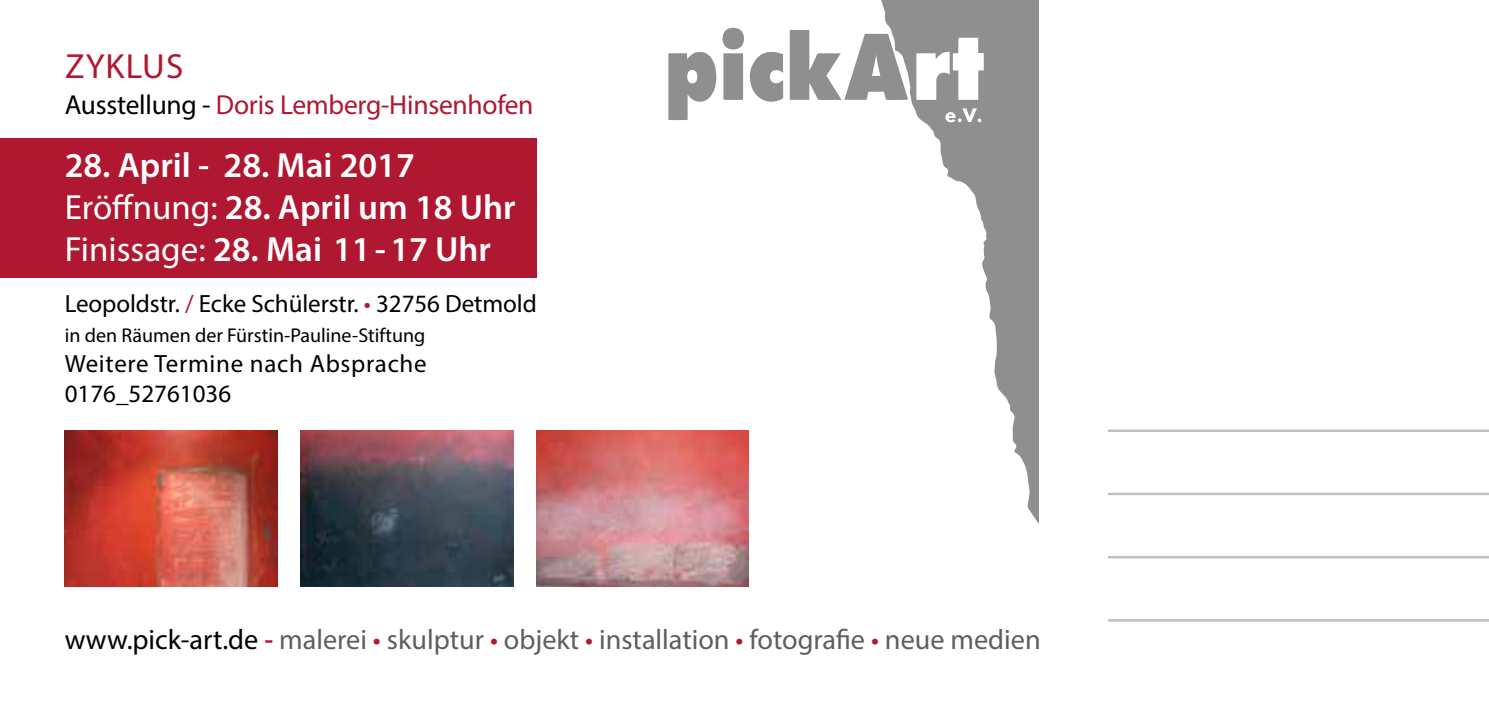
<style>
.page{position:relative;width:1489px;height:702px;background:#fff}
.page>*{position:absolute;margin:0;border:0;box-sizing:border-box;transform-origin:0 0}
.t1{font:600 35px/42px "Myriad Pro";color:#fff}
.t2{font:35px "Myriad Pro";letter-spacing:.035em;color:#b01731}
.t3{font:28.25px "Myriad Pro";color:#5f5e5e}
.t4{font:27.5px "Myriad Pro";letter-spacing:-.01em;color:#b01731}
.t5{font:25px "Myriad Pro";color:#000}
.t6{font:25px/30px "Myriad Pro";letter-spacing:.03em;color:#000}
.t7{font:20px "Myriad Pro";color:#000}
.s1{color:#000}
.s2{font-weight:400}
.s3{color:#b01731}
.s4{font-weight:600;color:#b01731}
</style>
<div class="page">
<svg style="left:668px;top:52px;width:48px;height:68px"></svg>
<svg style="left:722px;top:28px;width:61px;height:74px"></svg>
<svg style="left:789px;top:30px;width:83px;height:70px"></svg>
<svg style="left:872px;top:0;width:166px;height:523px"></svg>
<img style="left:300px;top:431px;width:213px;height:155px">
<img style="left:65px;top:431px;width:212px;height:155px">
<hr style="left:1107px;top:429px;width:381px;height:3px;background:#c1c0c0">
<hr style="left:1107px;top:492px;width:381px;height:3px;background:#c1c0c0">
<hr style="left:1107px;top:556px;width:381px;height:2px;background:#c1c0c0">
<hr style="left:1107px;top:619px;width:381px;height:2px;background:#c1c0c0">
<img style="left:536px;top:431px;width:212px;height:155px">
<div style="left:0;top:139px;width:536px;height:139px;background:#b01731"></div>
<p class="t2" style="left:65px;top:44px;width:120px">ZYKLUS</p>
<p class="t4" style="left:65px;top:87px;width:470px"><span class="s1">Ausstellung -</span> Doris Lemberg-Hinsenhofen</p>
<p class="t1" style="left:65px;top:143px;width:452px">28. April - 28. Mai 2017<br><span class="s2">Eröffnung:</span> 28. April um 18 Uhr<br><span class="s2">Finissage:</span> 28. Mai 11-17 Uhr</p>
<p class="t5" style="left:65px;top:288px;width:473px">Leopoldstr. <span class="s3">/</span> Ecke Schülerstr. <span class="s3">•</span> 32756 Detmold</p>
<p class="t7" style="left:65px;top:323px;width:362px">in den Räumen der Fürstin-Pauline-Stiftung</p>
<p class="t6" style="left:65px;top:348px;width:363px">Weitere Termine nach Absprache<br>0176_52761036</p>
<p class="t3" style="left:65px;top:621px;width:977px"><span class="s1">www.pick-art.de</span> <span class="s4">-</span> malerei <span class="s3">•</span> skulptur <span class="s3">•</span> objekt <span class="s3">•</span> installation <span class="s3">•</span> fotografie <span class="s3">•</span> neue medien</p>
</div>
